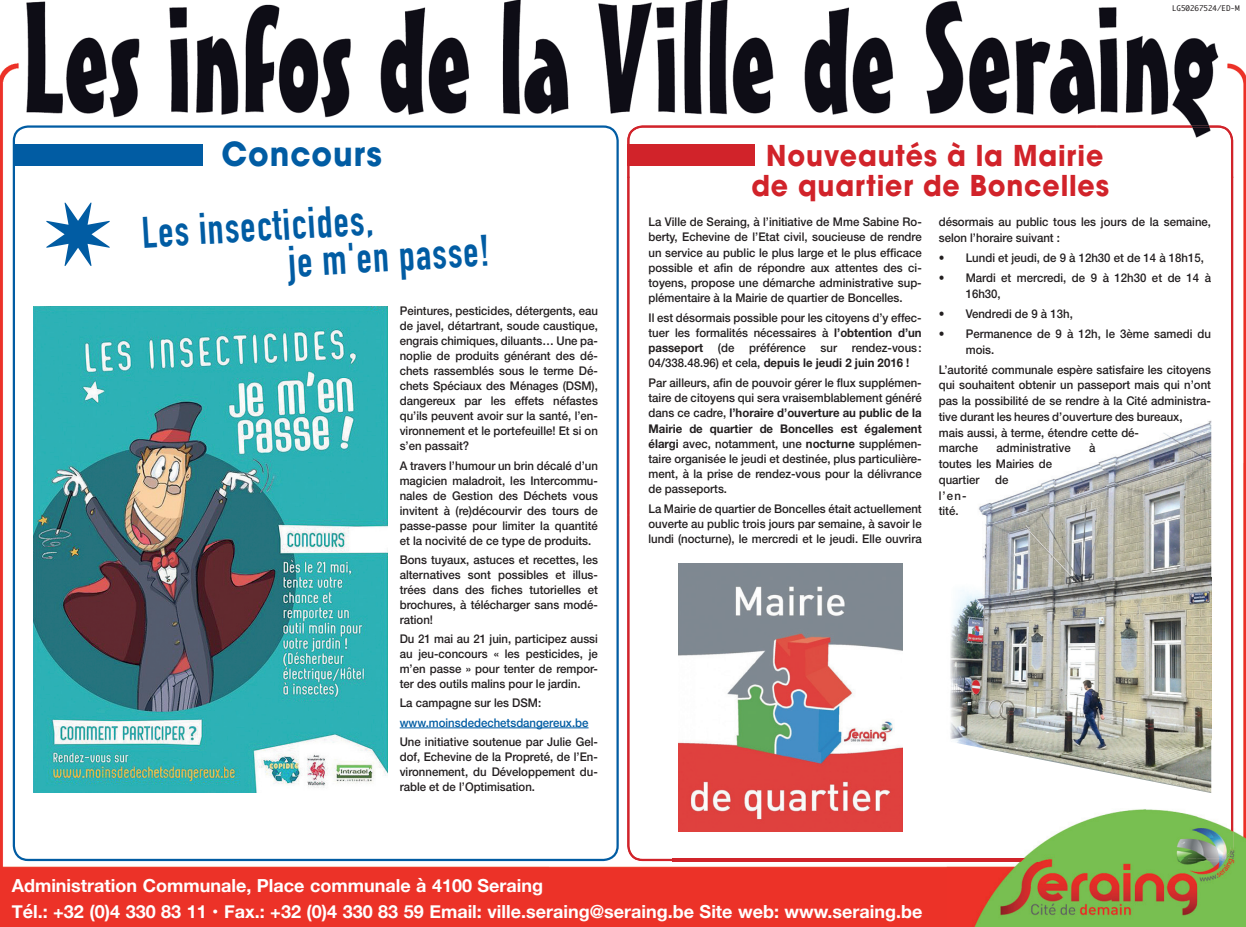
<style>
.page{position:relative;width:1246px;height:927px;background:#fff}
.page>*{position:absolute;margin:0;border:0;box-sizing:border-box;transform-origin:0 0}
.t1{font:43.5px "DIN Engschrift Std";color:#015ca3;scale:.94 1}
.t2{font:700 33px "Avant Garde LT";letter-spacing:.03em;color:#015ca3;scale:.94 1}
.t3{font:700 28.5px/30.3px "Avant Garde LT";letter-spacing:.03em;color:#d1232a;text-align:center;scale:.94 1}
.t4{font:700 18px/25.5px "Helvetica Neue";color:#fff}
.t5{font:500 12px/15px "Helvetica Neue LT";color:#231f20;text-align:justify;scale:.95 1}
.t6{font:500 12px "Helvetica Neue LT";color:#015ca3;scale:.95 1}
.t7{font:7.5px "Monaco";color:#231f20}
.s1{font-weight:700}
</style>
<div class="page">
<img style="left:0;top:0;width:548px;height:927px">
<img style="left:548px;top:0;width:548px;height:137px">
<img style="left:1098px;top:7px;width:148px;height:456px">
<img style="left:1197px;top:463px;width:49px;height:464px">
<img style="left:548px;top:563px;width:399px;height:364px">
<img style="left:947px;top:757px;width:199px;height:170px">
<img style="left:1146px;top:809px;width:51px;height:118px">
<img style="left:627px;top:125px;width:606px;height:53px">
<img style="left:627px;top:177px;width:46px;height:684px">
<img style="left:1186px;top:177px;width:47px;height:684px">
<img style="left:672px;top:859px;width:516px;height:2px">
<img style="left:34px;top:306px;width:354px;height:486px">
<img style="left:678px;top:563px;width:224px;height:268px">
<hr style="left:400px;top:728px;width:188px;height:1px;background:#015ca3">
<img style="left:1030px;top:415px;width:181px;height:378px">
<img style="left:939px;top:489px;width:91px;height:268px">
<div style="left:14px;top:145px;width:189px;height:21px;background:#015ca3"></div>
<div style="left:627px;top:145px;width:128px;height:21px;background:#d1232a"></div>
<svg style="left:46px;top:202px;width:64px;height:64px"></svg>
<p class="t7" style="left:1172px;top:2px;width:69px">LG50267524/ED-M</p>
<h2 class="t2" style="left:222px;top:132px;width:172px">Concours</h2>
<h1 class="t1" style="left:140px;top:206px;width:248px;rotate:-3deg">Les insecticides,</h1>
<h1 class="t1" style="left:287px;top:236px;width:216px;rotate:-3deg">je m'en passe!</h1>
<p class="t5" style="left:400px;top:303px;width:210px">Peintures, pesticides, détergents, eau de javel, détartrant, soude caustique, engrais chimiques, diluants… Une pa&shy;noplie de produits générant des dé&shy;chets rassemblés sous le terme Dé&shy;chets Spéciaux des Ménages (DSM), dangereux par les effets néfastes qu’ils peuvent avoir sur la santé, l’en&shy;vironnement et le portefeuille! Et si on s’en passait?</p>
<p class="t5" style="left:400px;top:458px;width:210px">A travers l’humour un brin décalé d’un magicien maladroit, les Intercommu&shy;nales de Gestion des Déchets vous invitent à (re)décourvir des tours de passe-passe pour limiter la quantité et la nocivité de ce type de produits.</p>
<p class="t5" style="left:400px;top:552px;width:210px">Bons tuyaux, astuces et recettes, les alternatives sont possibles et illus&shy;trées dans des fiches tutorielles et brochures, à télécharger sans modé&shy;ration!</p>
<p class="t5" style="left:400px;top:631px;width:210px">Du 21 mai au 21 juin, participez aussi au jeu-concours « les pesticides, je m’en passe » pour tenter de rempor&shy;ter des outils malins pour le jardin.</p>
<p class="t5" style="left:400px;top:695px;width:150px">La campagne sur les DSM:</p>
<p class="t6" style="left:400px;top:715px;width:200px">www.moinsdedechetsdangereux.be</p>
<p class="t5" style="left:400px;top:734px;width:210px">Une initiative soutenue par Julie Gel&shy;dof, Echevine de la Propreté, de l’En&shy;vironnement, du Développement du&shy;rable et de l’Optimisation.</p>
<h3 class="t3" style="left:751px;top:140px;width:382px">Nouveautés à la Mairie de quartier de Boncelles</h3>
<p class="t5" style="left:648px;top:214px;width:289px">La Ville de Seraing, à l’initiative de Mme Sabine Ro&shy;berty, Echevine de l’Etat civil, soucieuse de rendre un service au public le plus large et le plus efficace possible et afin de répondre aux attentes des ci&shy;toyens, propose une démarche administrative sup&shy;plémentaire à la Mairie de quartier de Boncelles.</p>
<p class="t5" style="left:648px;top:310px;width:289px">Il est désormais possible pour les citoyens d’y effec&shy;tuer les formalités nécessaires à <span class="s1">l’obtention d’un passeport</span> (de préférence sur rendez-vous :<br>04/338.48.96) et cela, <span class="s1">depuis le jeudi 2 juin 2016 !</span></p>
<p class="t5" style="left:648px;top:375px;width:289px">Par ailleurs, afin de pouvoir gérer le flux supplémen&shy;taire de citoyens qui sera vraisemblablement généré dans ce cadre, <span class="s1">l’horaire d’ouverture au public de la Mairie de quartier de Boncelles est également élargi</span> avec, notamment, une <span class="s1">nocturne</span> supplémen&shy;taire organisée le jeudi et destinée, plus particulière&shy;ment, à la prise de rendez-vous pour la délivrance de passeports.</p>
<p class="t5" style="left:648px;top:501px;width:289px">La Mairie de quartier de Boncelles était actuellement ouverte au public trois jours par semaine, à savoir le lundi (nocturne), le mercredi et le jeudi. Elle ouvrira</p>
<p class="t5" style="left:939px;top:214px;width:288px;line-height:15.8px">désormais au public tous les jours de la semaine, selon l’horaire suivant :</p>
<p class="t5" style="left:939px;top:250px;width:281px">• Lundi et jeudi, de 9 à 12h30 et de 14 à 18h15,</p>
<p class="t5" style="left:966px;top:270px;width:260px;line-height:15.8px;text-indent:-27px">• Mardi et mercredi, de 9 à 12h30 et de 14 à<br>16h30,</p>
<p class="t5" style="left:939px;top:306px;width:143px">• Vendredi de 9 à 13h,</p>
<p class="t5" style="left:966px;top:326px;width:260px;line-height:15.8px;text-indent:-27px">• Permanence de 9 à 12h, le 3ème samedi du mois.</p>
<p class="t5" style="left:939px;top:361px;width:288px;line-height:15.8px;text-align:left">L’autorité communale espère satisfaire les citoyens qui souhaitent obtenir un passeport mais qui n’ont pas la possibilité de se rendre à la Cité administra&shy;tive durant les heures d’ouverture des bureaux,<br>mais aussi, à terme, étendre cette dé-<br>marche</p>
<p class="t5" style="left:996px;top:440px;width:80px">administrative</p>
<p class="t5" style="left:1089px;top:440px;width:8px">à</p>
<p class="t5" style="left:939px;top:456px;width:121px;line-height:15.8px">toutes les Mairies de quartier</p>
<p class="t5" style="left:995px;top:472px;width:16px">de</p>
<p class="t5" style="left:939px;top:487px;width:31px;line-height:15.8px">l’en&shy;tité.</p>
<h3 class="t4" style="left:12px;top:874px;width:912px">Administration Communale, Place communale à 4100 Seraing<br>Tél.: +32 (0)4 330 83 11 • Fax.: +32 (0)4 330 83 59 Email: ville.seraing@seraing.be Site web: www.seraing.be</h3>
</div>
